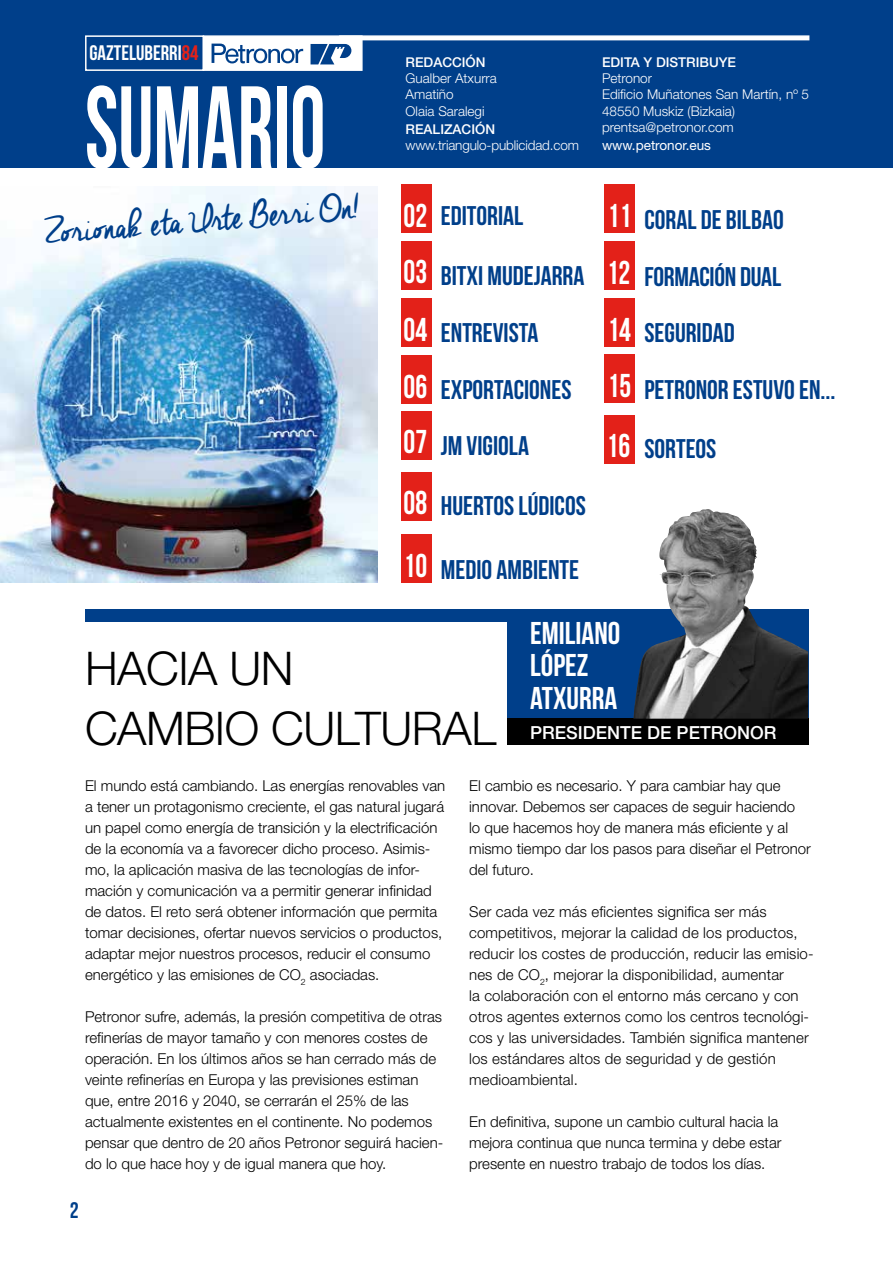
<style>
.page{position:relative;width:893px;height:1263px;background:#fff}
.page>*{position:absolute;margin:0;border:0;box-sizing:border-box;transform-origin:0 0}
.t1{font:116.7px "Bebas Neue";color:#fff;scale:.76 1}
.t2{font:300 46.5px/60px "Helvetica Neue LT Std";letter-spacing:-.01em;color:#000}
.t3{font:36px "Cheddar Jack";color:#003f8a}
.t4{font:33px/56.7px "Bebas Neue";color:#fff;text-align:justify;scale:.9 1}
.t5{font:31.5px/32.2px "Bebas Neue";color:#fff}
.t6{font:27px/56.6px "Bebas Neue";color:#003f8a;text-align:justify}
.t7{font:22.5px "Bebas Neue";color:#003f8a}
.t8{font:21px "Bebas Neue";color:#fff}
.t9{font:500 18px "Helvetica Neue LT Std";color:#fff}
.t10{font:300 15px/21px "Helvetica Neue LT Std";color:#000}
.t11{font:300 13.5px/16.2px "Helvetica Neue LT Std";color:#fff}
.t12{font:500 13.5px "Helvetica Neue LT Std";color:#fff}
.t13{font:13.5px "Helvetica Neue LT Std";color:#fff}
.s1{color:#e32119}
</style>
<div class="page">
<div style="left:0;top:0;width:893px;height:168px;background:#003f8a"></div>
<div style="left:507px;top:609px;width:302px;height:136px;background:#003f8a"></div>
<svg style="left:363px;top:35px;width:446px;height:5px;background:#eaeff5"></svg>
<div style="left:86px;top:609px;width:512px;height:13px;background:#003f8a"></div>
<div style="left:85px;top:35px;width:119px;height:36px;border:2px solid #fff"></div>
<div style="left:203px;top:35px;width:160px;height:36px;background:#fff;border:2px solid #fff"></div>
<svg style="left:212px;top:44px;width:91px;height:19px"></svg>
<svg style="left:311px;top:44px;width:40px;height:20px"></svg>
<div style="left:507px;top:719px;width:302px;height:26px;background:#000"></div>
<div style="left:401px;top:184px;width:31px;height:49px;background:#e32119"></div>
<div style="left:401px;top:241px;width:31px;height:49px;background:#e32119"></div>
<div style="left:401px;top:299px;width:31px;height:48px;background:#e32119"></div>
<div style="left:401px;top:355px;width:31px;height:49px;background:#e32119"></div>
<div style="left:401px;top:411px;width:31px;height:48px;background:#e32119"></div>
<div style="left:401px;top:472px;width:31px;height:48px;background:#e32119"></div>
<div style="left:604px;top:355px;width:31px;height:48px;background:#e32119"></div>
<div style="left:604px;top:415px;width:31px;height:49px;background:#e32119"></div>
<div style="left:401px;top:535px;width:31px;height:48px;background:#e32119"></div>
<div style="left:604px;top:185px;width:31px;height:48px;background:#e32119"></div>
<div style="left:604px;top:242px;width:31px;height:48px;background:#e32119"></div>
<div style="left:604px;top:298px;width:31px;height:49px;background:#e32119"></div>
<img style="left:633px;top:509px;width:175px;height:210px">
<img style="left:0;top:186px;width:378px;height:397px">
<h3 class="t8" style="left:89px;top:42px;width:110px">GAZTELUBERRI<span class="s1">84</span></h3>
<h1 class="t1" style="left:85px;top:64px;width:318px">SUMARIO</h1>
<h3 class="t3" style="left:43px;top:208px;width:317px;rotate:-5deg">Zorionak eta Urte Berri On!</h3>
<p class="t12" style="left:406px;top:54px;width:82px">REDACCIÓN</p>
<p class="t11" style="left:406px;top:70px;width:93px">Gualber Atxurra<br>Amatiño<br>Olaia Saralegi</p>
<p class="t12" style="left:406px;top:121px;width:57px">REALIZACIÓN</p>
<p class="t11" style="left:406px;top:137px;width:175px">www.triangulo-publicidad.com</p>
<p class="t12" style="left:602px;top:54px;width:136px">EDITA Y DISTRIBUYE</p>
<p class="t11" style="left:602px;top:70px;width:209px">Petronor<br>Edificio Muñatones San Martín, nº 5<br>48550 Muskiz (Bizkaia) prentsa@petronor.com</p>
<p class="t13" style="left:602px;top:137px;width:110px">www.petronor.eus</p>
<h3 class="t4" style="left:404px;top:186px;width:28px">02<br>03<br>04<br>06<br>07</h3>
<h3 class="t4" style="left:404px;top:474px;width:28px">08</h3>
<h3 class="t6" style="left:441px;top:187px;width:84px">EDITORIAL</h3>
<h3 class="t6" style="left:441px;top:247px;width:145px;text-align:left">BITXI MUDEJARRA<br>ENTREVISTA<br>EXPORTACIONES<br>JM VIGIOLA</h3>
<h3 class="t6" style="left:441px;top:477px;width:108px">HUERTOS LÚDICOS</h3>
<h3 class="t4" style="left:404px;top:537px;width:28px">10</h3>
<h3 class="t6" style="left:441px;top:541px;width:11px">MEDIO</h3>
<h3 class="t6" style="left:496px;top:541px;width:12px">AMBIENTE</h3>
<h3 class="t4" style="left:607px;top:187px;width:28px">11<br>12<br>14</h3>
<h3 class="t4" style="left:607px;top:355px;width:29px;line-height:60.6px">15<br>16</h3>
<h3 class="t6" style="left:644px;top:191px;width:141px">CORAL DE BILBAO FORMACIÓN DUAL SEGURIDAD</h3>
<h3 class="t6" style="left:644px;top:361px;width:193px">PETRONOR ESTUVO EN...</h3>
<h3 class="t6" style="left:644px;top:420px;width:73px">SORTEOS</h3>
<h3 class="t5" style="left:530px;top:617px;width:50px">EMILIANO<br>LÓPEZ<br>ATXURRA</h3>
<p class="t9" style="left:530px;top:721px;width:246px">PRESIDENTE DE PETRONOR</p>
<h2 class="t2" style="left:85px;top:637px;width:210px">Hacia un camb</h2>
<h2 class="t2" style="left:215px;top:697px;width:283px">io cultural</h2>
<p class="t10" style="left:85px;top:775px;width:362px">El mundo está cambiando. Las energías renovables van a tener un protagonismo creciente, el gas natural jugará un papel como energía de transición y la electrificación de la economía va a favorecer dicho proceso. Asimis&shy;mo, la aplicación masiva de las tecnologías de infor&shy;mación y comunicación va a permitir generar infinidad de datos. El reto será obtener información que permita tomar decisiones, ofertar nuevos servicios o productos, adaptar mejor nuestros procesos, reducir el consumo energético y las emisiones de CO<sub>2</sub> asociadas.</p>
<p class="t10" style="left:85px;top:1006px;width:360px">Petronor sufre, además, la presión competitiva de otras refinerías de mayor tamaño y con menores costes de operación. En los últimos años se han cerrado más de veinte refinerías en Europa y las previsiones estiman que, entre 2016 y 2040, se cerrarán el 25% de las actualmente existentes en el continente. No podemos pensar que dentro de 20 años Petronor seguirá hacien&shy;do lo que hace hoy y de igual manera que hoy.</p>
<p class="t10" style="left:469px;top:775px;width:343px">El cambio es necesario. Y para cambiar hay que innovar. Debemos ser capaces de seguir haciendo<br>lo que hacemos hoy de manera más eficiente y al mismo tiempo dar los pasos para diseñar el Petronor del futuro.</p>
<p class="t10" style="left:469px;top:901px;width:346px">Ser cada vez más eficientes significa ser más competitivos, mejorar la calidad de los productos, reducir los costes de producción, reducir las emisio&shy;nes de CO<sub>2</sub>, mejorar la disponibilidad, aumentar<br>la colaboración con el entorno más cercano y con otros agentes externos como los centros tecnológi&shy;cos y las universidades. También significa mantener los estándares altos de seguridad y de gestión medioambiental.</p>
<p class="t10" style="left:469px;top:1111px;width:314px">En definitiva, supone un cambio cultural hacia la mejora continua que nunca termina y debe estar presente en nuestro trabajo de todos los días.</p>
<h3 class="t7" style="left:70px;top:1198px;width:10px">2</h3>
</div>
